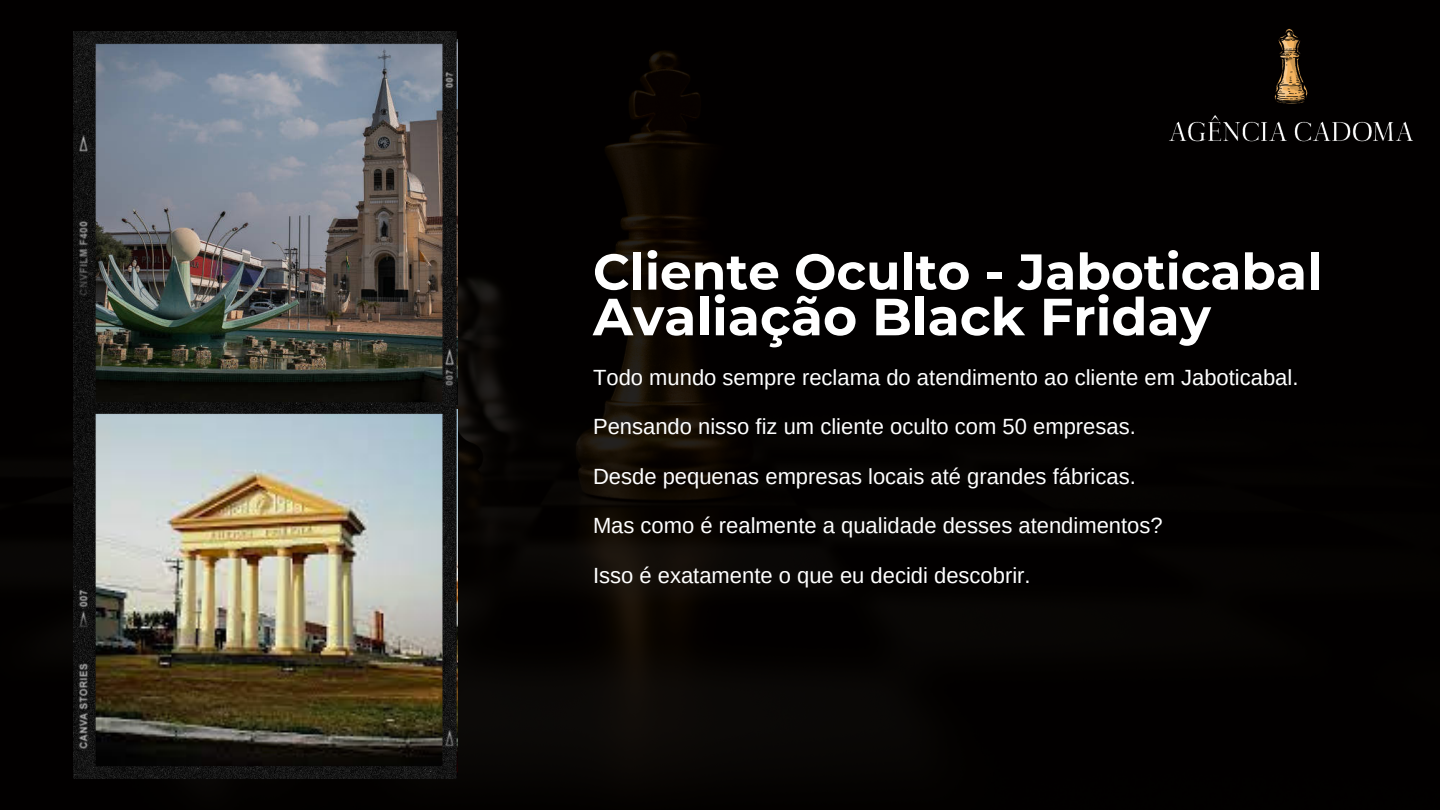
<style>
.page{position:relative;width:1440px;height:810px;background:#fff}
.page>*{position:absolute;margin:0;border:0;box-sizing:border-box;transform-origin:0 0}
.t1{font:700 52.2px "Montserrat";color:#fff}
.t2{font:700 50.2px "Montserrat";color:#fff}
.t3{font:22px "Arimo";color:#fff}
</style>
<div class="page">
<img style="left:0;top:0;width:1440px;height:810px">
<img style="left:73px;top:32px;width:384px;height:746px">
<img style="left:1165px;top:22px;width:250px;height:126px">
<p class="t2" style="left:593px;top:241px;width:731px">Cliente Oculto - Jaboticabal</p>
<p class="t1" style="left:593px;top:285px;width:619px">Avaliação Black Friday</p>
<p class="t3" style="left:593px;top:365px;width:707px">Todo mundo sempre reclama do atendimento ao cliente em Jaboticabal.</p>
<p class="t3" style="left:593px;top:414px;width:544px">Pensando nisso fiz um cliente oculto com 50 empresas.</p>
<p class="t3" style="left:593px;top:464px;width:544px">Desde pequenas empresas locais até grandes fábricas.</p>
<p class="t3" style="left:593px;top:513px;width:571px">Mas como é realmente a qualidade desses atendimentos?</p>
<p class="t3" style="left:593px;top:563px;width:439px">Isso é exatamente o que eu decidi descobrir.</p>
</div>
